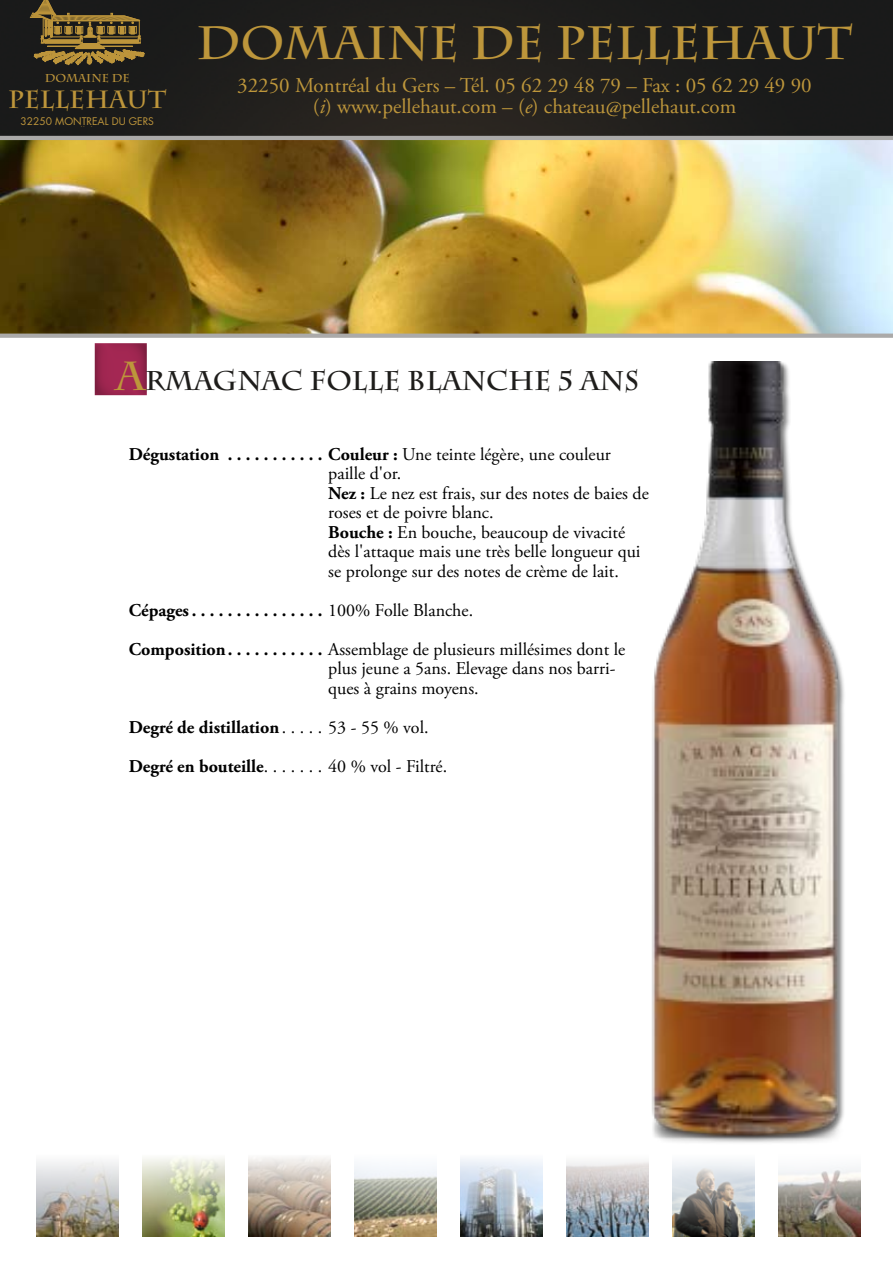
<style>
.page{position:relative;width:893px;height:1263px;background:#fff}
.page>*{position:absolute;margin:0;border:0;box-sizing:border-box;transform-origin:0 0}
.t1{font:700 46.65px "Charlemagne";color:#bd963b}
.t2{font:700 27px "Charlemagne";color:#1e1d1b}
.t3{font:700 24.9px "Charlemagne";color:#bd953b}
.t4{font:21px/21px "Adobe Garamond Pro";color:#bd963b;text-align:center}
.t5{font:18px/19.5px "Adobe Garamond Pro";color:#000}
.t6{font:700 18px "Adobe Garamond Pro";color:#000}
.t7{font:700 11.4px "Charlemagne";color:#bd953b}
.t8{font:10.2px "Futura";color:#bd953b}
.s1{font-style:italic}
.s2{font-size:40.5px;color:#bd963b}
.s3{font-weight:700}
.s4{font-weight:400}
</style>
<div class="page">
<img style="left:652px;top:361px;width:191px;height:778px">
<img style="left:0;top:0;width:893px;height:334px">
<svg style="left:30px;top:0;width:114px;height:65px;background:#5e4d27"></svg>
<img style="left:1px;top:140px;width:892px;height:194px">
<hr style="left:0;top:136px;width:893px;height:4px;background:#abaaa9">
<svg style="left:0;top:334px;width:893px;height:4px;background:#aeaead"></svg>
<div style="left:672px;top:1152px;width:84px;height:85px;background:#000;opacity:.5"></div>
<div style="left:354px;top:1153px;width:84px;height:84px;background:#000;opacity:.5"></div>
<div style="left:247px;top:1153px;width:84px;height:84px;background:#000;opacity:.5"></div>
<div style="left:565px;top:1153px;width:86px;height:84px;background:#000;opacity:.5"></div>
<div style="left:459px;top:1154px;width:86px;height:84px;background:#000;opacity:.5"></div>
<div style="left:778px;top:1153px;width:84px;height:84px;background:#000;opacity:.5"></div>
<div style="left:142px;top:1153px;width:84px;height:84px;background:#000;opacity:.5"></div>
<div style="left:35px;top:1154px;width:84px;height:82px;background:#000;opacity:.5"></div>
<img style="left:94px;top:344px;width:52px;height:51px">
<p class="t7" style="left:45px;top:71px;width:86px">DOMAINE DE</p>
<h3 class="t3" style="left:8px;top:85px;width:159px">PELLEHAUT</h3>
<p class="t8" style="left:21px;top:115px;width:135px">32250 MONTREAL DU GERS</p>
<h1 class="t1" style="left:197px;top:16px;width:657px">DOMAINE DE PELLEHAUT</h1>
<p class="t4" style="left:237px;top:76px;width:576px">32250 Montréal du Gers – Tél. 05 62 29 48 79 – Fax : 05 62 29 49 90 (<span class="s1">i</span>) www.pellehaut.com – (<span class="s1">e</span>) chateau@pellehaut.com</p>
<h2 class="t2" style="left:116px;top:365px;width:524px"><span class="s2">A</span>RMAGNAC FOLLE BLANCHE 5 ANS</h2>
<p class="t5" style="left:328px;top:445px;width:322px;text-indent:-199px"><span class="s3">Dégustation . . . . . . . . . . . Couleur :</span> Une teinte légère, une couleur paille d'or.<br><span class="s3">Nez :</span> Le nez est frais, sur des notes de baies de roses et de poivre blanc.<br><span class="s3">Bouche :</span> En bouche, beaucoup de vivacité dès l'attaque mais une très belle longueur qui se prolonge sur des notes de crème de lait.</p>
<p class="t5" style="left:129px;top:591px;width:498px;line-height:39px"><span class="s3">Cépages . . . . . . . . . . . . . . .</span> 100% Folle Blanche.<br><span class="s3">Composition . . . . . . . . . . .</span> Assemblage de plusieurs millésimes dont le</p>
<p class="t5" style="left:328px;top:659px;width:289px">plus jeune a 5ans. Elevage dans nos barri&shy;ques à grains moyens.</p>
<p class="t6" style="left:129px;top:716px;width:156px">Degré de distillation<span class="s4">......</span></p>
<p class="t5" style="left:129px;top:708px;width:320px;line-height:39px;text-indent:199px">53 - 55 % vol.<br><span class="s3">Degré en bouteille</span>. . . . . . . 40 % vol - Filtré.</p>
</div>
